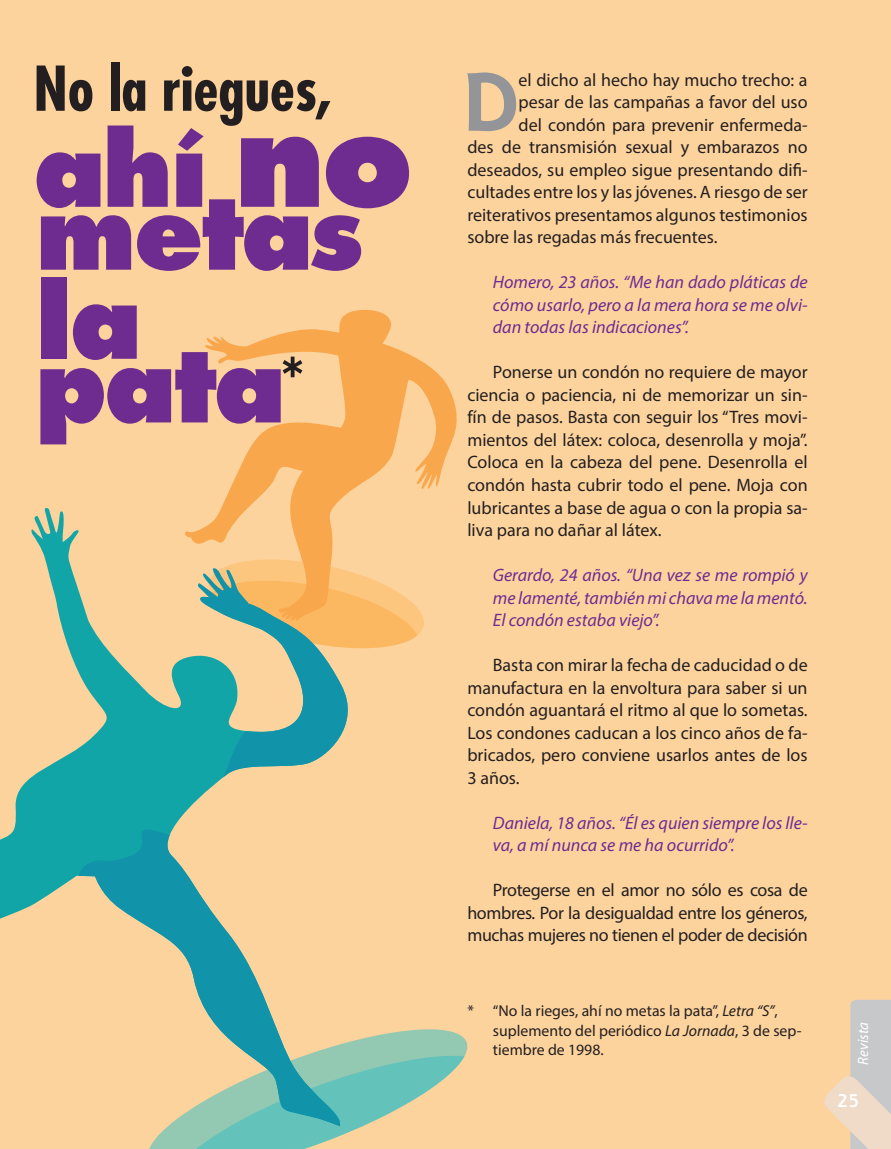
<style>
.page{position:relative;width:891px;height:1149px;background:#fff}
.page>*{position:absolute;margin:0;border:0;box-sizing:border-box;transform-origin:0 0}
.T_1{font:800 100.2px "Futura Std";letter-spacing:-.03em;color:#6e2c91}
.PB_1_capitular{font:700 80.7px "Shannon";color:#939598}
.T_1-2{font:700 condensed 60px "Futura Std";color:#231f20}
.PC_1{font:18px/22.5px "Myriad Pro";color:#231f20;text-align:justify}
.PB_1_capitular-2{font:18px "Myriad Pro";color:#231f20}
.PB_2{font:italic 18px/22.5px "Myriad Pro";color:#6e2c91;text-align:justify}
.t1{font:700 18px "Shannon";color:#fff}
.Pie_de_página{font:15.75px/19.5px "Myriad Pro";color:#231f20}
.t2{font:italic 15px "Myriad Pro";color:#fff}
.s1{font-size:129px}
.s2{font-style:italic}
</style>
<div class="page">
<div style="left:0;top:0;width:891px;height:1148px;background:#fdd39d"></div>
<svg style="left:149px;top:1029px;width:319px;height:119px;fill:#93c8b2"></svg>
<svg style="left:205px;top:329px;width:252px;height:178px"></svg>
<svg style="left:337px;top:309px;width:58px;height:51px"></svg>
<svg style="left:174px;top:1053px;width:290px;height:95px"></svg>
<svg style="left:0;top:507px;width:362px;height:618px"></svg>
<svg style="left:79px;top:817px;width:264px;height:308px"></svg>
<svg style="left:197px;top:553px;width:227px;height:224px"></svg>
<svg style="left:820px;top:999px;width:71px;height:150px"></svg>
<p class="T_1-2" style="left:33px;top:51px;width:300px">No la riegues,</p>
<p class="T_1" style="left:33px;top:106px;width:381px">ahí <span class="s1">no</span></p>
<p class="T_1" style="left:35px;top:168px;width:330px">metas</p>
<p class="T_1" style="left:35px;top:257px;width:108px">la</p>
<p class="T_1" style="left:35px;top:321px;width:252px">pata</p>
<p class="T_1-2" style="left:281px;top:342px;width:24px">*</p>
<p class="PB_1_capitular" style="left:461px;top:52px;width:58px">D</p>
<p class="PB_1_capitular-2" style="left:518px;top:69px;width:290px">el dicho al hecho hay mucho trecho: a</p>
<p class="PB_1_capitular-2" style="left:518px;top:91px;width:290px">pesar de las campañas a favor del uso</p>
<p class="PB_1_capitular-2" style="left:518px;top:114px;width:290px">del condón para prevenir enfermeda-</p>
<p class="PB_1_capitular-2" style="left:467px;top:136px;width:342px">des de transmisión sexual y embarazos no</p>
<p class="PB_1_capitular-2" style="left:467px;top:159px;width:342px">deseados, su empleo sigue presentando difi-</p>
<p class="PB_1_capitular-2" style="left:467px;top:181px;width:342px">cultades entre los y las jóvenes. A riesgo de ser</p>
<p class="PB_1_capitular-2" style="left:467px;top:204px;width:342px">reiterativos presentamos algunos testimonios</p>
<p class="PB_1_capitular-2" style="left:467px;top:226px;width:251px">sobre las regadas más frecuentes.</p>
<p class="PB_2" style="left:493px;top:271px;width:316px">Homero, 23 años. “Me han dado pláticas de cómo usarlo, pero a la mera hora se me olvi&shy;dan todas las indicaciones”.</p>
<p class="PC_1" style="left:467px;top:361px;width:342px;text-indent:26px">Ponerse un condón no requiere de mayor ciencia o paciencia, ni de memorizar un sin&shy;fín de pasos. Basta con seguir los “Tres movi&shy;mientos del látex: coloca, desenrolla y moja”.<br>Coloca en la cabeza del pene. Desenrolla el condón hasta cubrir todo el pene. Moja con lubricantes a base de agua o con la propia sa&shy;liva para no dañar al látex.</p>
<p class="PB_2" style="left:493px;top:563px;width:316px">Gerardo, 24 años. “Una vez se me rompió y me lamenté, también mi chava me la mentó.<br>El condón estaba viejo”.</p>
<p class="PC_1" style="left:467px;top:653px;width:342px;text-indent:26px">Basta con mirar la fecha de caducidad o de manufactura en la envoltura para saber si un condón aguantará el ritmo al que lo sometas.<br>Los condones caducan a los cinco años de fa&shy;bricados, pero conviene usarlos antes de los 3 años.</p>
<p class="PB_2" style="left:493px;top:811px;width:316px">Daniela, 18 años. “Él es quien siempre los lle&shy;va, a mí nunca se me ha ocurrido”.</p>
<p class="PC_1" style="left:467px;top:878px;width:342px;text-indent:26px">Protegerse en el amor no sólo es cosa de hombres. Por la desigualdad entre los géneros, muchas mujeres no tienen el poder de decisión</p>
<p class="Pie_de_página" style="left:493px;top:1000px;width:310px;text-indent:-26px">* “No la rieges, ahí no metas la pata”, <span class="s2">Letra “S”</span>, suplemento del periódico <span class="s2">La Jornada</span>, 3 de sep&shy;tiembre de 1998.</p>
<p class="t2" style="left:854px;top:1064px;width:45px;rotate:-90deg">Revista</p>
<p class="t1" style="left:837px;top:1089px;width:23px">25</p>
</div>
